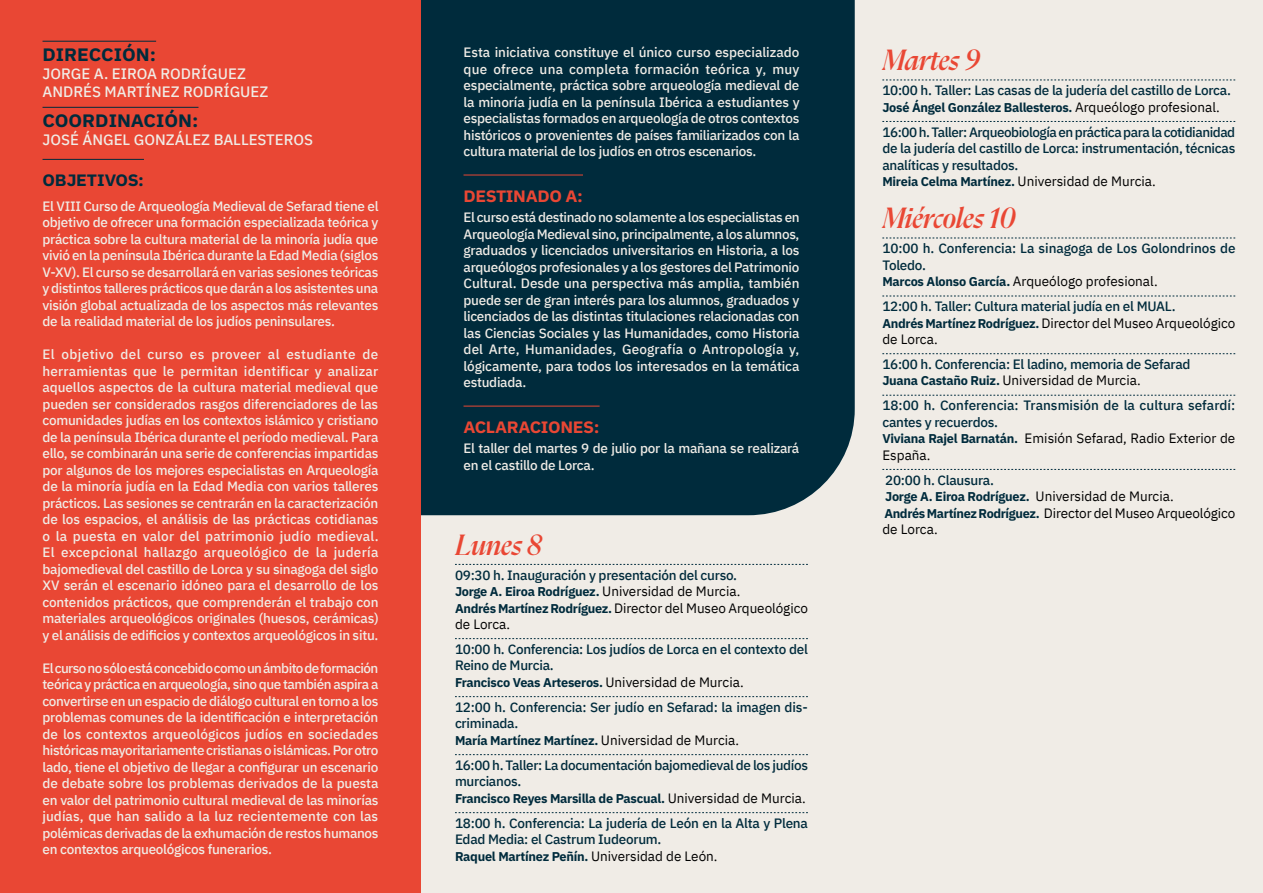
<style>
.page{position:relative;width:1263px;height:893px;background:#fff}
.page>*{position:absolute;margin:0;border:0;box-sizing:border-box;transform-origin:0 0}
.t1{font:italic 500 30px "Flecha M";letter-spacing:-.02em;color:#e94734}
.t2{font:700 18px "IBM Plex Sans";color:#002b3c;scale:1.07 1}
.t3{font:700 16.5px "IBM Plex Sans";letter-spacing:-.02em;color:#e94734;scale:1.07 1}
.t4{font:700 16.5px "IBM Plex Sans";letter-spacing:-.01em;color:#002b3c;scale:1.07 1}
.t5{font:500 15px/18px "IBM Plex Sans";color:#f0ece6}
.t6{font:500 13.5px/16.5px "IBM Plex Sans";letter-spacing:-.02em;color:#f0ece6;text-align:justify}
.t7{font:500 13.5px/16.5px "IBM Plex Sans";letter-spacing:-.02em;color:#002b3c}
.t8{font:500 13.5px/16.4px "IBM Plex Sans";color:#002b3c}
.t9{font:13.5px/16.2px "IBM Plex Sans";letter-spacing:-.01em;color:#000}
.t10{font:700 12.75px "IBM Plex Sans";letter-spacing:-.02em;color:#002b3c}
.s1{font-weight:400;font-size:13.5px;color:#000}
.s2{font-weight:700;font-size:12.75px;color:#002b3c}
.s3{font-weight:700;font-size:12.75px}
.s4{font-weight:400;color:#000}
</style>
<div class="page">
<div style="left:421px;top:0;width:421px;height:893px;background:#f0ece6"></div>
<div style="left:842px;top:0;width:421px;height:893px;background:#f0ece6"></div>
<svg style="left:882px;top:80px;width:353px;height:1px"></svg>
<svg style="left:882px;top:121px;width:353px;height:1px"></svg>
<svg style="left:882px;top:238px;width:353px;height:1px"></svg>
<svg style="left:882px;top:296px;width:353px;height:1px"></svg>
<svg style="left:882px;top:353px;width:353px;height:1px"></svg>
<svg style="left:882px;top:395px;width:353px;height:1px"></svg>
<svg style="left:882px;top:469px;width:353px;height:1px"></svg>
<div style="left:0;top:0;width:421px;height:893px;background:#e94734"></div>
<div style="left:421px;top:0;width:434px;height:515px;background:#002b3c"></div>
<hr style="left:43px;top:41px;width:113px;height:1px;background:#002b3c">
<hr style="left:43px;top:107px;width:155px;height:1px;background:#002b3c">
<hr style="left:43px;top:159px;width:101px;height:1px;background:#002b3c">
<hr style="left:463px;top:175px;width:120px;height:1px;background:#e94734">
<hr style="left:463px;top:406px;width:137px;height:1px;background:#e94734">
<svg style="left:455px;top:564px;width:353px;height:1px"></svg>
<svg style="left:455px;top:638px;width:353px;height:1px"></svg>
<svg style="left:455px;top:696px;width:353px;height:1px"></svg>
<svg style="left:455px;top:754px;width:353px;height:1px"></svg>
<svg style="left:455px;top:812px;width:353px;height:1px"></svg>
<h2 class="t2" style="left:43px;top:40px;width:108px">DIRECCIÓN:</h2>
<p class="t5" style="left:43px;top:63px;width:227px">JORGE A. EIROA RODRÍGUEZ<br>ANDRÉS MARTÍNEZ RODRÍGUEZ</p>
<h2 class="t2" style="left:43px;top:106px;width:147px">COORDINACIÓN:</h2>
<p class="t5" style="left:43px;top:129px;width:272px">JOSÉ ÁNGEL GONZÁLEZ BALLESTEROS</p>
<p class="t4" style="left:43px;top:167px;width:96px">OBJETIVOS:</p>
<p class="t6" style="left:43px;top:197px;width:337px">El VIII Curso de Arqueología Medieval de Sefarad tiene el objetivo de ofrecer una formación especializada teórica y práctica sobre la cultura material de la minoría judía que vivió en la península Ibérica durante la Edad Media (siglos V-XV). El curso se desarrollará en varias sesiones teóricas y distintos talleres prácticos que darán a los asistentes una visión global actualizada de los aspectos más relevantes de la realidad material de los judíos peninsulares.</p>
<p class="t6" style="left:43px;top:345px;width:338px">El objetivo del curso es proveer al estudiante de herramientas que le permitan identificar y analizar aquellos aspectos de la cultura material medieval que pueden ser considerados rasgos diferenciadores de las comunidades judías en los contextos islámico y cristiano de la península Ibérica durante el período medieval. Para ello, se combinarán una serie de conferencias impartidas por algunos de los mejores especialistas en Arqueología de la minoría judía en la Edad Media con varios talleres prácticos. Las sesiones se centrarán en la caracterización de los espacios, el análisis de las prácticas cotidianas o la puesta en valor del patrimonio judío medieval.<br>El excepcional hallazgo arqueológico de la judería bajomedieval del castillo de Lorca y su sinagoga del siglo XV serán el escenario idóneo para el desarrollo de los contenidos prácticos, que comprenderán el trabajo con materiales arqueológicos originales (huesos, cerámicas) y el análisis de edificios y contextos arqueológicos in situ.</p>
<p class="t6" style="left:43px;top:659px;width:338px">El curso no sólo está concebido como un ámbito de formación teórica y práctica en arqueología, sino que también aspira a convertirse en un espacio de diálogo cultural en torno a los problemas comunes de la identificación e interpretación de los contextos arqueológicos judíos en sociedades históricas mayoritariamente cristianas o islámicas. Por otro lado, tiene el objetivo de llegar a configurar un escenario de debate sobre los problemas derivados de la puesta en valor del patrimonio cultural medieval de las minorías judías, que han salido a la luz recientemente con las polémicas derivadas de la exhumación de restos humanos en contextos arqueológicos funerarios.</p>
<p class="t6" style="left:463px;top:43px;width:338px">Esta iniciativa constituye el único curso especializado que ofrece una completa formación teórica y, muy especialmente, práctica sobre arqueología medieval de la minoría judía en la península Ibérica a estudiantes y especialistas formados en arqueología de otros contextos históricos o provenientes de países familiarizados con la cultura material de los judíos en otros escenarios.</p>
<p class="t3" style="left:463px;top:183px;width:113px">DESTINADO A:</p>
<p class="t6" style="left:463px;top:208px;width:338px">El curso está destinado no solamente a los especialistas en Arqueología Medieval sino, principalmente, a los alumnos, graduados y licenciados universitarios en Historia, a los arqueólogos profesionales y a los gestores del Patrimonio Cultural. Desde una perspectiva más amplia, también puede ser de gran interés para los alumnos, graduados y licenciados de las distintas titulaciones relacionadas con las Ciencias Sociales y las Humanidades, como Historia del Arte, Humanidades, Geografía o Antropología y, lógicamente, para todos los interesados en la temática estudiada.</p>
<p class="t3" style="left:463px;top:414px;width:129px">ACLARACIONES:</p>
<p class="t6" style="left:463px;top:439px;width:337px">El taller del martes 9 de julio por la mañana se realizará en el castillo de Lorca.</p>
<h1 class="t1" style="left:455px;top:528px;width:89px">Lunes 8</h1>
<p class="t7" style="left:455px;top:565px;width:284px">09:30 h. Inauguración y presentación del curso.</p>
<p class="t10" style="left:455px;top:581px;width:287px">Jorge A. Eiroa Rodríguez. <span class="s1">Universidad de Murcia.</span></p>
<p class="t9" style="left:455px;top:598px;width:354px"><span class="s2">Andrés Martínez Rodríguez.</span> Director del Museo Arqueológico de Lorca.</p>
<p class="t7" style="left:455px;top:640px;width:354px">10:00 h. Conferencia: Los judíos de Lorca en el contexto del<br>Reino de Murcia.</p>
<p class="t10" style="left:455px;top:672px;width:290px">Francisco Veas Arteseros. <span class="s1">Universidad de Murcia.</span></p>
<p class="t7" style="left:455px;top:698px;width:354px">12:00 h. Conferencia: Ser judío en Sefarad: la imagen dis&shy;criminada.</p>
<p class="t10" style="left:455px;top:730px;width:286px">María Martínez Martínez. <span class="s1">Universidad de Murcia.</span></p>
<p class="t7" style="left:455px;top:756px;width:355px">16:00 h. Taller: La documentación bajomedieval de los judíos murcianos.</p>
<p class="t10" style="left:455px;top:788px;width:352px">Francisco Reyes Marsilla de Pascual. <span class="s1">Universidad de Murcia.</span></p>
<p class="t7" style="left:455px;top:814px;width:354px">18:00 h. Conferencia: La judería de León en la Alta y Plena<br>Edad Media: el Castrum Iudeorum.</p>
<p class="t10" style="left:455px;top:846px;width:264px">Raquel Martínez Peñín. <span class="s1">Universidad de León.</span></p>
<h1 class="t1" style="left:882px;top:43px;width:99px">Martes 9</h1>
<p class="t7" style="left:882px;top:81px;width:350px">10:00 h. Taller: Las casas de la judería del castillo de Lorca.</p>
<p class="t10" style="left:882px;top:97px;width:339px">José Ángel González Ballesteros. <span class="s1">Arqueólogo profesional.</span></p>
<p class="t7" style="left:882px;top:122px;width:354px;text-align:justify">16:00 h. Taller: Arqueobiología en práctica para la cotidianidad de la judería del castillo de Lorca: instrumentación, técnicas analíticas y resultados.</p>
<p class="t10" style="left:882px;top:171px;width:275px">Mireia Celma Martínez. <span class="s1">Universidad de Murcia.</span></p>
<h1 class="t1" style="left:882px;top:201px;width:135px">Miércoles 10</h1>
<p class="t7" style="left:882px;top:239px;width:355px">10:00 h. Conferencia: La sinagoga de Los Golondrinos de<br>Toledo.<br><span class="s3">Marcos Alonso García.</span> <span class="s4">Arqueólogo profesional.</span></p>
<p class="t7" style="left:882px;top:297px;width:354px">12:00 h. Taller: Cultura material judía en el MUAL.<br><span class="s3">Andrés Martínez Rodríguez.</span> <span class="s4">Director del Museo Arqueológico de Lorca.</span></p>
<p class="t7" style="left:882px;top:355px;width:310px">16:00 h. Conferencia: El ladino, memoria de Sefarad<br><span class="s3">Juana Castaño Ruiz.</span> <span class="s4">Universidad de Murcia.</span></p>
<p class="t8" style="left:882px;top:396px;width:354px">18:00 h. Conferencia: Transmisión de la cultura sefardí: cantes y recuerdos.<br><span class="s3">Viviana Rajel Barnatán.</span> <span class="s4">Emisión Sefarad, Radio Exterior de España.</span></p>
<p class="t7" style="left:885px;top:470px;width:110px">20:00 h. Clausura.</p>
<p class="t10" style="left:885px;top:486px;width:290px">Jorge A. Eiroa Rodríguez. <span class="s1">Universidad de Murcia.</span></p>
<p class="t9" style="left:882px;top:503px;width:354px"><span class="s2">Andrés Martínez Rodríguez.</span> Director del Museo Arqueológico de Lorca.</p>
</div>
